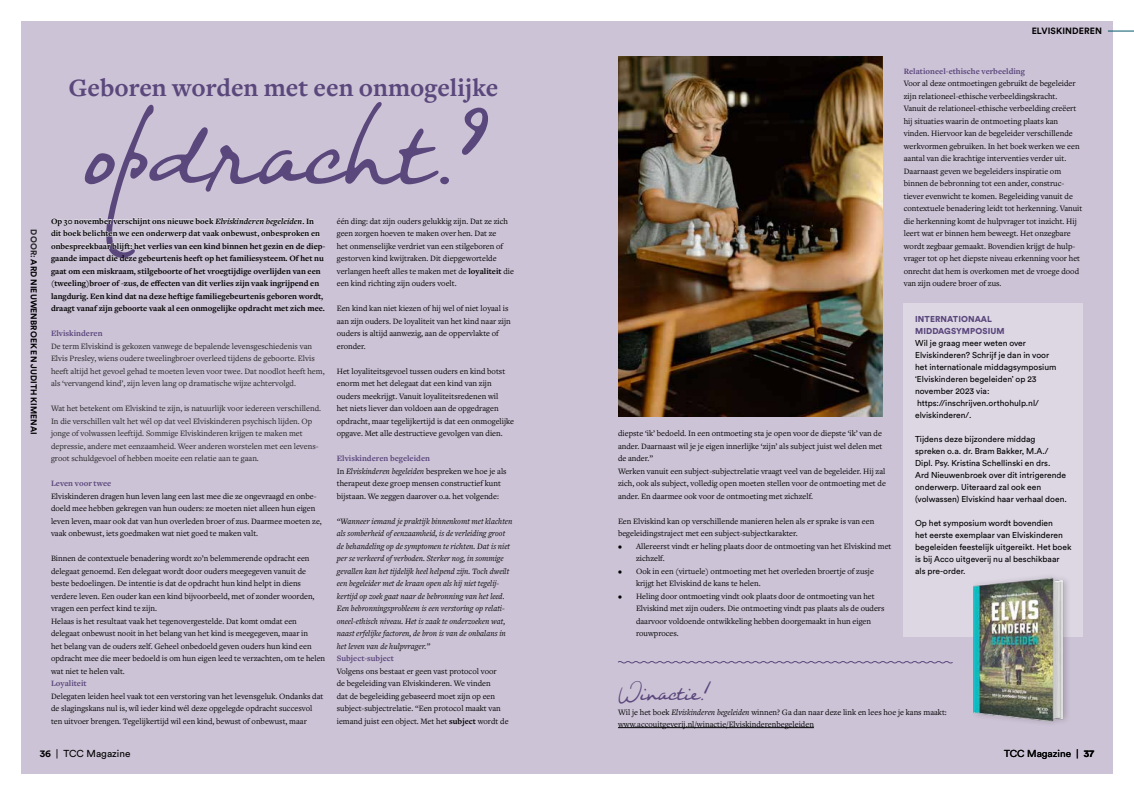
<style>
.page{position:relative;width:1134px;height:794px;background:#fff}
.page>*{position:absolute;margin:0;border:0;box-sizing:border-box;transform-origin:0 0}
.t1{font:97px "Night Wind Sent Sample";color:#5a477c}
.t2{font:700 26px "Freight Text Pro";color:#5a477c}
.t3{font:21px "Night Wind Sent Sample";color:#5a477c}
.t4{font:10px "Circular Std";color:#000}
.t5{font:700 9px "Circular Std";letter-spacing:.01em;color:#000}
.t6{font:8.5px/12.5px "Freight Text Pro";color:#000}
.t7{font:8.5px/12.5px "Freight Text Pro";color:#222}
.t8{font:8.5px/12px "Circular Std";color:#000}
.t9{font:700 8.5px/12.5px "Freight Text Pro";color:#000}
.t10{font:italic 8.5px/12.5px "Freight Text Pro";color:#000}
.t11{font:700 8.5px "Freight Text Pro";color:#5a477c}
.t12{font:700 8.5px "Circular Std";letter-spacing:.01em;color:#000}
.t13{font:900 8.5px/12px "Circular Std";letter-spacing:.01em;color:#5a477c}
.s1{color:#222}
.s2{color:#ddd7e4}
.s3{font-style:italic;color:#ddd7e4}
.s4{font-weight:700}
.s5{font-weight:700;color:#5a477c}
.s6{font-style:italic}
</style>
<div class="page">
<div style="left:21px;top:21px;width:1092px;height:752px;background:#ccc3d6"></div>
<img style="left:618px;top:57px;width:265px;height:360px">
<div style="left:904px;top:303px;width:179px;height:333px;background:#ddd7e4"></div>
<svg style="left:618px;top:661px;width:335px;height:3px"></svg>
<hr style="left:618px;top:727px;width:196px;height:1px;background:#000">
<img style="left:973px;top:577px;width:110px;height:147px">
<svg style="left:1108px;top:31px;width:26px;height:1px"></svg>
<p class="t12" style="left:39px;top:229px;width:207px;rotate:90deg"><span class="s1">DOOR:</span> ARD NIEUWENBROEK EN JUDITH KIMENAI</p>
<h2 class="t2" style="left:68px;top:70px;width:432px">Geboren worden met een onmogelijke</h2>
<h1 class="t1" style="left:83px;top:94px;width:402px">opdracht?</h1>
<p class="t9" style="left:51px;top:214px;width:276px"><span class="s2">Op 30 november verschijnt ons nieuwe boek</span> <span class="s3">Elviskinderen begeleiden</span><span class="s2">. In dit boek belichten we een onderwerp dat vaak onbewust, onbesproken en onbespreekbaar blijft: het</span> verlies van een kind binnen het gezin en de diep&shy;gaande impact die deze gebeurtenis heeft op het familiesysteem. Of het nu gaat om een miskraam, stilgeboorte of het vroegtijdige overlijden van een (tweeling)broer of -zus, de effecten van dit verlies zijn vaak ingrijpend en langdurig. Een kind dat na deze heftige familiegebeurtenis geboren wordt, draagt vanaf zijn geboorte vaak al een onmogelijke opdracht met zich mee.</p>
<p class="t11" style="left:51px;top:328px;width:53px">Elviskinderen</p>
<p class="t7" style="left:51px;top:339px;width:275px">De term Elviskind is gekozen vanwege de bepalende levensgeschiedenis van Elvis Presley, wiens oudere tweelingbroer overleed tijdens de geboorte. Elvis heeft altijd het gevoel gehad te moeten leven voor twee. Dat noodlot heeft hem, als ‘vervangend kind’, zijn leven lang op dramatische wijze achtervolgd.</p>
<p class="t7" style="left:51px;top:402px;width:272px">Wat het betekent om Elviskind te zijn, is natuurlijk voor iedereen verschillend.<br>In die verschillen valt het wél op dat veel Elviskinderen psychisch lijden. Op jonge of volwassen leeftijd. Sommige Elviskinderen krijgen te maken met depressie, andere met eenzaamheid. Weer anderen worstelen met een levens&shy;groot schuldgevoel of hebben moeite een relatie aan te gaan.</p>
<p class="t11" style="left:51px;top:478px;width:62px">Leven voor twee</p>
<p class="t6" style="left:51px;top:489px;width:272px">Elviskinderen dragen hun leven lang een last mee die ze ongevraagd en onbe&shy;doeld mee hebben gekregen van hun ouders: ze moeten niet alleen hun eigen leven leven, maar ook dat van hun overleden broer of zus. Daarmee moeten ze, vaak onbewust, iets goedmaken wat niet goed te maken valt.</p>
<p class="t6" style="left:51px;top:552px;width:276px">Binnen de contextuele benadering wordt zo’n belemmerende opdracht een delegaat genoemd. Een delegaat wordt door ouders meegegeven vanuit de beste bedoelingen. De intentie is dat de opdracht hun kind helpt in diens verdere leven. Een ouder kan een kind bijvoorbeeld, met of zonder woorden, vragen een perfect kind te zijn.<br>Helaas is het resultaat vaak het tegenovergestelde. Dat komt omdat een delegaat onbewust nooit in het belang van het kind is meegegeven, maar in<br>het belang van de ouders zelf. Geheel onbedoeld geven ouders hun kind een opdracht mee die meer bedoeld is om hun eigen leed te verzachten, om te helen wat niet te helen valt.</p>
<p class="t11" style="left:51px;top:678px;width:37px">Loyaliteit</p>
<p class="t6" style="left:51px;top:689px;width:274px">Delegaten leiden heel vaak tot een verstoring van het levensgeluk. Ondanks dat de slagingskans nul is, wíl ieder kind wél deze opgelegde opdracht succesvol ten uitvoer brengen. Tegelijkertijd wil een kind, bewust of onbewust, maar</p>
<p class="t6" style="left:337px;top:214px;width:179px">één ding: dat zijn ouders gelukkig zijn. Dat ze zich geen zorgen hoeven te maken over hen. Dat ze<br>het onmenselijke verdriet van een stilgeboren of gestorven kind kwijtraken. Dit diepgewortelde verlangen heeft alles te maken met de <span class="s4">loyaliteit</span> die een kind richting zijn ouders voelt.</p>
<p class="t6" style="left:337px;top:302px;width:176px">Een kind kan niet kiezen of hij wel of niet loyaal is aan zijn ouders. De loyaliteit van het kind naar zijn ouders is altijd aanwezig, aan de oppervlakte of eronder.</p>
<p class="t6" style="left:337px;top:364px;width:179px">Het loyaliteitsgevoel tussen ouders en kind botst enorm met het delegaat dat een kind van zijn ouders meekrijgt. Vanuit loyaliteitsredenen wil<br>het niets liever dan voldoen aan de opgedragen opdracht, maar tegelijkertijd is dat een onmogelijke opgave. Met alle destructieve gevolgen van dien.</p>
<p class="t6" style="left:337px;top:452px;width:171px"><span class="s5">Elviskinderen begeleiden<br></span>In <span class="s6">Elviskinderen begeleiden</span> bespreken we hoe je als therapeut deze groep mensen constructief kunt bijstaan. We zeggen daarover o.a. het volgende:</p>
<p class="t10" style="left:337px;top:514px;width:177px">“Wanneer iemand je praktijk binnenkomt met klachten als somberheid of eenzaamheid, is de verleiding groot de behandeling op de symptomen te richten. Dat is niet per se verkeerd of verboden. Sterker nog, in sommige gevallen kan het tijdelijk heel helpend zijn. Toch dweilt een begeleider met de kraan open als hij niet tegelij&shy;kertijd op zoek gaat naar de bebronning van het leed.<br>Een bebronningsprobleem is een verstoring op relati&shy;oneel-ethisch niveau. Het is zaak te onderzoeken wat, naast erfelijke factoren, de bron is van de onbalans in het leven van de hulpvrager.”</p>
<p class="t11" style="left:337px;top:653px;width:59px">Subject-subject</p>
<p class="t6" style="left:337px;top:664px;width:173px">Volgens ons bestaat er geen vast protocol voor<br>de begeleiding van Elviskinderen. We vinden<br>dat de begeleiding gebaseerd moet zijn op een subject-subjectrelatie. “Een protocol maakt van iemand juist een object. Met het <span class="s4">subject</span> wordt de</p>
<p class="t5" style="left:1032px;top:25px;width:72px">ELVISKINDEREN</p>
<p class="t6" style="left:618px;top:427px;width:269px">diepste ‘ik’ bedoeld. In een ontmoeting sta je open voor de diepste ‘ik’ van de ander. Daarnaast wil je je eigen innerlijke ‘zijn’ als subject juist wel delen met de ander.”<br>Werken vanuit een subject-subjectrelatie vraagt veel van de begeleider. Hij zal zich, ook als subject, volledig open moeten stellen voor de ontmoeting met de ander. En daarmee ook voor de ontmoeting met zichzelf.</p>
<p class="t6" style="left:618px;top:514px;width:258px">Een Elviskind kan op verschillende manieren helen als er sprake is van een begeleidingstraject met een subject-subjectkarakter.</p>
<p class="t6" style="left:636px;top:539px;width:257px;text-indent:-18px">• Allereerst vindt er heling plaats door de ontmoeting van het Elviskind met zichzelf.</p>
<p class="t6" style="left:636px;top:564px;width:239px;text-indent:-18px">• Ook in een (virtuele) ontmoeting met het overleden broertje of zusje krijgt het Elviskind de kans te helen.</p>
<p class="t6" style="left:636px;top:589px;width:250px;text-indent:-18px">• Heling door ontmoeting vindt ook plaats door de ontmoeting van het Elviskind met zijn ouders. Die ontmoeting vindt pas plaats als de ouders daarvoor voldoende ontwikkeling hebben doorgemaakt in hun eigen rouwproces.</p>
<p class="t11" style="left:904px;top:65px;width:123px">Relationeel-ethische verbeelding</p>
<p class="t6" style="left:904px;top:77px;width:180px">Voor al deze ontmoetingen gebruikt de begeleider zijn relationeel-ethische verbeeldingskracht.<br>Vanuit de relationeel-ethische verbeelding creëert hij situaties waarin de ontmoeting plaats kan vinden. Hiervoor kan de begeleider verschillende werkvormen gebruiken. In het boek werken we een aantal van die krachtige interventies verder uit.<br>Daarnaast geven we begeleiders inspiratie om binnen de bebronning tot een ander, construc&shy;tiever evenwicht te komen. Begeleiding vanuit de contextuele benadering leidt tot herkenning. Vanuit die herkenning komt de hulpvrager tot inzicht. Hij leert wat er binnen hem beweegt. Het onzegbare wordt zegbaar gemaakt. Bovendien krijgt de hulp&shy;vrager tot op het diepste niveau erkenning voor het onrecht dat hem is overkomen met de vroege dood van zijn oudere broer of zus.</p>
<p class="t13" style="left:915px;top:313px;width:91px">INTERNATIONAAL<br>MIDDAGSYMPOSIUM</p>
<p class="t8" style="left:915px;top:337px;width:143px">Wil je graag meer weten over<br>Elviskinderen? Schrijf je dan in voor het internationale middagsymposium ‘Elviskinderen begeleiden’ op 23 november 2023 via: https://inschrijven.orthohulp.nl/ elviskinderen/.</p>
<p class="t8" style="left:915px;top:433px;width:153px">Tijdens deze bijzondere middag spreken o.a. dr. Bram Bakker, M.A./ Dipl. Psy. Kristina Schellinski en drs.<br>Ard Nieuwenbroek over dit intrigerende onderwerp. Uiteraard zal ook een (volwassen) Elviskind haar verhaal doen.</p>
<p class="t8" style="left:915px;top:517px;width:158px">Op het symposium wordt bovendien<br>het eerste exemplaar van Elviskinderen begeleiden feestelijk uitgereikt. Het boek is bij Acco uitgeverij nu al beschikbaar als pre-order.</p>
<h3 class="t3" style="left:618px;top:680px;width:92px">Winactie!</h3>
<p class="t6" style="left:618px;top:705px;width:330px;line-height:12px">Wil je het boek <span class="s6">Elviskinderen begeleiden</span> winnen? Ga dan naar deze link en lees hoe je kans maakt: www.accouitgeverij.nl/winactie/Elviskinderenbegeleiden</p>
<p class="t4" style="left:40px;top:747px;width:92px"><span class="s4">36</span> | TCC Magazine</p>
<p class="t4" style="left:1004px;top:747px;width:92px">TCC Magazine | <span class="s4">37</span></p>
</div>
